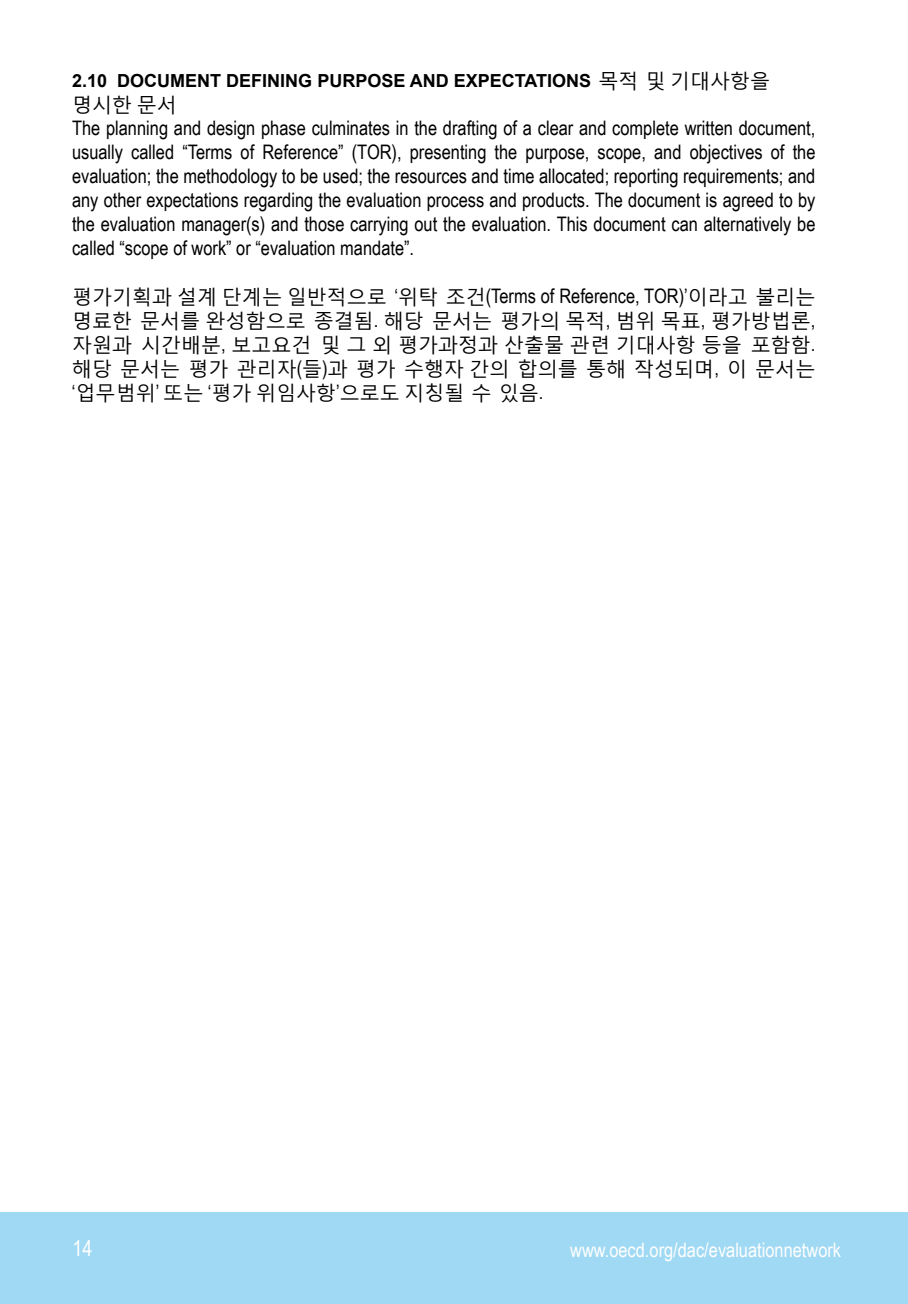
<style>
.page{position:relative;width:908px;height:1304px;background:#fff}
.page>*{position:absolute;margin:0;border:0;box-sizing:border-box;transform-origin:0 0}
.t1{font:22px "Arial Narrow";color:#fff}
.t2{font:20px/24px "Arial Narrow";color:#000;text-align:justify}
.t3{font:20px/24px "Malgun Gothic";color:#000;text-align:justify}
.t4{font:20px "Arial Narrow";color:#fff}
.t5{font:700 18px "Arial";color:#000}
.s1{font-family:"Malgun Gothic";font-weight:400;font-size:20px}
.s2{font-family:"Arial Narrow"}
</style>
<div class="page">
<div style="left:0;top:1212px;width:907px;height:92px;background:#a0d9f3"></div>
<p class="t5" style="left:72px;top:69px;width:699px">2.10 DOCUMENT DEFINING PURPOSE AND EXPECTATIONS <span class="s1">목적 및 기대사항을</span></p>
<p class="t3" style="left:72px;top:92px;width:106px">명시한 문서</p>
<p class="t2" style="left:72px;top:115px;width:744px">The planning and design phase culminates in the drafting of a clear and complete written document, usually called “Terms of Reference” (TOR), presenting the purpose, scope, and objectives of the evaluation; the methodology to be used; the resources and time allocated; reporting requirements; and any other expectations regarding the evaluation process and products. The document is agreed to by the evaluation manager(s) and those carrying out the evaluation. This document can alternatively be called “scope of work” or “evaluation mandate”.</p>
<p class="t3" style="left:72px;top:284px;width:744px">평가기획과 설계 단계는 일반적으로 <span class="s2">‘</span>위탁 조건<span class="s2">(Terms of Reference, TOR)’</span>이라고 불리는 명료한 문서를 완성함으로 종결됨<span class="s2">.</span> 해당 문서는 평가의 목적<span class="s2">,</span> 범위 목표<span class="s2">,</span> 평가방법론<span class="s2">, </span>자원과 시간배분<span class="s2">,</span> 보고요건 및 그 외 평가과정과 산출물 관련 기대사항 등을 포함함<span class="s2">. </span>해당 문서는 평가 관리자<span class="s2">(</span>들<span class="s2">)</span>과 평가 수행자 간의 합의를 통해 작성되며<span class="s2">,</span> 이 문서는 <span class="s2">‘</span>업무범위<span class="s2">’</span> 또는 <span class="s2">‘</span>평가 위임사항<span class="s2">’</span>으로도 지칭될 수 있음<span class="s2">.</span></p>
<p class="t1" style="left:72px;top:1232px;width:22px">14</p>
<p class="t4" style="left:570px;top:1235px;width:272px">www.oecd.org/dac/evaluationnetwork</p>
</div>
